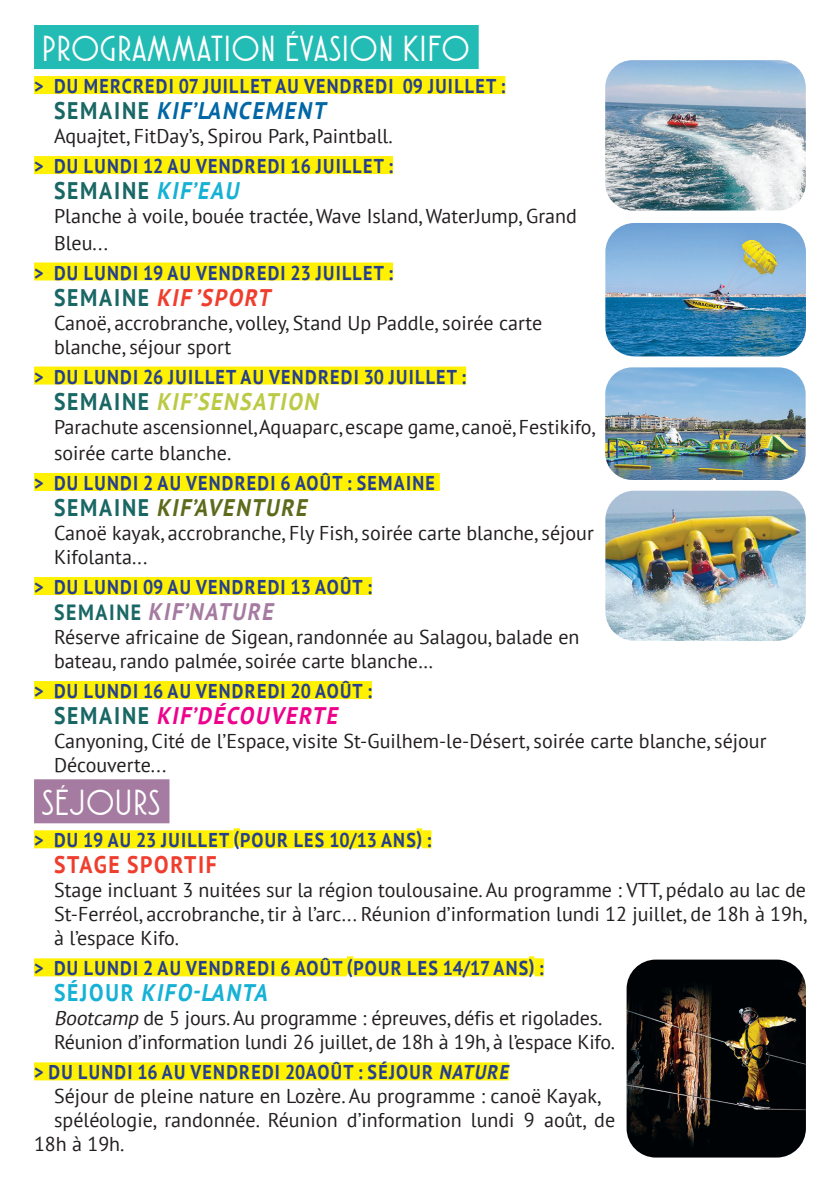
<style>
.page{position:relative;width:840px;height:1191px;background:#fff}
.page>*{position:absolute;margin:0;border:0;box-sizing:border-box;transform-origin:0 0}
.t1{font:36px "Atlantic Cruise";letter-spacing:.04em;color:#fff}
.t2{font:italic 700 24px "PT Sans";color:#ed028c;scale:.9 1}
.t3{font:italic 700 24px "PT Sans";color:#0166a5;scale:.9 1}
.t4{font:italic 700 24px "PT Sans";color:#bbca44;scale:.9 1}
.t5{font:italic 700 24px "PT Sans";color:#5e6a1b;scale:.9 1}
.t6{font:italic 700 24px "PT Sans";color:#a57ba1;scale:.9 1}
.t7{font:italic 700 24px "PT Sans";color:#ef3e2e;scale:.9 1}
.t8{font:italic 700 24px "PT Sans";color:#16b1d5;scale:.9 1}
.t9{font:700 24px "PT Sans";letter-spacing:.08em;color:#186765;scale:.9 1}
.t10{font:700 24px "PT Sans";letter-spacing:.08em;color:#ef3e2e;scale:.9 1}
.t11{font:20px/24px "PT Sans";color:#231f20}
.t12{font:700 20px "PT Sans";letter-spacing:.07em;color:#253f8e;scale:.9 1}
.s1{font-style:normal;color:#186765}
.s2{font-style:italic;color:#16b1d5}
.s3{font-style:normal;font-size:22px;color:#186765}
.s4{font-style:normal}
.s5{font-style:italic}
</style>
<div class="page">
<div style="left:34px;top:25px;width:444px;height:44px;background:#22bcb5"></div>
<div style="left:34px;top:76px;width:471px;height:18px;background:#fff101"></div>
<div style="left:34px;top:156px;width:359px;height:18px;background:#fff101"></div>
<div style="left:34px;top:262px;width:359px;height:18px;background:#fff101"></div>
<div style="left:34px;top:366px;width:432px;height:18px;background:#fff101"></div>
<div style="left:34px;top:473px;width:405px;height:18px;background:#fff101"></div>
<div style="left:34px;top:577px;width:337px;height:18px;background:#fff101"></div>
<div style="left:34px;top:681px;width:337px;height:18px;background:#fff101"></div>
<div style="left:34px;top:779px;width:135px;height:44px;background:#a57ba1"></div>
<div style="left:34px;top:830px;width:199px;height:18px;background:#fff101"></div>
<div style="left:233px;top:828px;width:7px;height:18px;background:#fff101"></div>
<div style="left:240px;top:830px;width:176px;height:18px;background:#fff101"></div>
<div style="left:416px;top:828px;width:6px;height:18px;background:#fff101"></div>
<div style="left:422px;top:830px;width:9px;height:18px;background:#fff101"></div>
<div style="left:34px;top:958px;width:313px;height:18px;background:#fff101"></div>
<div style="left:347px;top:956px;width:6px;height:18px;background:#fff101"></div>
<div style="left:353px;top:958px;width:175px;height:18px;background:#fff101"></div>
<div style="left:528px;top:956px;width:6px;height:18px;background:#fff101"></div>
<div style="left:534px;top:958px;width:9px;height:18px;background:#fff101"></div>
<div style="left:34px;top:1062px;width:474px;height:18px;background:#fff101"></div>
<img style="left:626px;top:959px;width:179px;height:198px">
<img style="left:605px;top:367px;width:200px;height:113px">
<img style="left:605px;top:490px;width:200px;height:151px">
<img style="left:605px;top:223px;width:200px;height:133px">
<img style="left:605px;top:60px;width:200px;height:150px">
<h1 class="t1" style="left:42px;top:30px;width:428px">PROGRAMMATION ÉVASION KIFO</h1>
<p class="t12" style="left:34px;top:73px;width:525px">&gt; DU MERCREDI 07 JUILLET AU VENDREDI 09 JUILLET :</p>
<p class="t3" style="left:54px;top:95px;width:308px"><span class="s1">S E M A I N E</span> KIF’LANCEMENT</p>
<p class="t11" style="left:54px;top:124px;width:340px">Aquajtet, FitDay’s, Spirou Park, Paintball.</p>
<p class="t12" style="left:34px;top:153px;width:400px">&gt; DU LUNDI 12 AU VENDREDI 16 JUILLET :</p>
<p class="t9" style="left:54px;top:175px;width:212px">SEMAINE <span class="s2">KIF’EAU</span></p>
<p class="t11" style="left:54px;top:202px;width:524px;line-height:26.4px">Planche à voile, bouée tractée, Wave Island, WaterJump, Grand<br>Bleu...</p>
<p class="t12" style="left:34px;top:259px;width:400px">&gt; DU LUNDI 19 AU VENDREDI 23 JUILLET :</p>
<p class="t7" style="left:54px;top:281px;width:247px"><span class="s1">S E M A I N E</span> KIF ’SPORT</p>
<p class="t11" style="left:54px;top:310px;width:489px">Canoë, accrobranche, volley, Stand Up Paddle, soirée carte blanche, séjour sport</p>
<p class="t12" style="left:34px;top:363px;width:481px">&gt; DU LUNDI 26 JUILLET AU VENDREDI 30 JUILLET :</p>
<p class="t4" style="left:54px;top:385px;width:300px"><span class="s1">S E M A I N E</span> KIF’SENSATION</p>
<p class="t11" style="left:54px;top:413px;width:542px;line-height:26.4px">Parachute ascensionnel, Aquaparc, escape game, canoë, Festikifo, soirée carte blanche.</p>
<p class="t12" style="left:34px;top:469px;width:446px">&gt; DU LUNDI 2 AU VENDREDI 6 AOÛT : SEMAINE</p>
<p class="t5" style="left:54px;top:491px;width:288px"><span class="s1">S E M A I N E</span> KIF’AVENTURE</p>
<p class="t11" style="left:54px;top:520px;width:541px">Canoë kayak, accrobranche, Fly Fish, soirée carte blanche, séjour<br>Kifolanta...</p>
<p class="t12" style="left:34px;top:573px;width:376px">&gt; DU LUNDI 09 AU VENDREDI 13 AOÛT :</p>
<p class="t6" style="left:54px;top:595px;width:250px"><span class="s3">S E M A I N E</span> KIF’NATURE</p>
<p class="t11" style="left:54px;top:624px;width:526px">Réserve africaine de Sigean, randonnée au Salagou, balade en bateau, rando palmée, soirée carte blanche…</p>
<p class="t12" style="left:34px;top:677px;width:376px">&gt; DU LUNDI 16 AU VENDREDI 20 AOÛT :</p>
<p class="t2" style="left:54px;top:699px;width:322px"><span class="s1">S E M A I N E</span> KIF’DÉCOUVERTE</p>
<p class="t11" style="left:54px;top:728px;width:713px">Canyoning, Cité de l’Espace, visite St-Guilhem-le-Désert, soirée carte blanche, séjour<br>Découverte...</p>
<h1 class="t1" style="left:42px;top:784px;width:119px">SÉJOURS</h1>
<p class="t12" style="left:34px;top:827px;width:443px">&gt; DU 19 AU 23 JUILLET (POUR LES 10/13 ANS) :</p>
<p class="t10" style="left:54px;top:849px;width:182px">STAGE SPORTIF</p>
<p class="t11" style="left:54px;top:878px;width:754px;text-align:justify">Stage incluant 3 nuitées sur la région toulousaine. Au programme : VTT, pédalo au lac de St-Ferréol, accrobranche, tir à l’arc... Réunion d’information lundi 12 juillet, de 18h à 19h, à l’espace Kifo.</p>
<p class="t12" style="left:34px;top:955px;width:567px">&gt; DU LUNDI 2 AU VENDREDI 6 AOÛT (POUR LES 14/17 ANS) :</p>
<p class="t8" style="left:54px;top:977px;width:244px"><span class="s4">S É J O U R</span> KIFO-LANTA</p>
<p class="t11" style="left:54px;top:1006px;width:562px"><span class="s5">Bootcamp</span> de 5 jours. Au programme : épreuves, défis et rigolades.<br>Réunion d’information lundi 26 juillet, de 18h à 19h, à l’espace Kifo.</p>
<p class="t12" style="left:34px;top:1059px;width:533px">&gt; DU LUNDI 16 AU VENDREDI 20AOÛT : SÉJOUR <span class="s5">NATURE</span></p>
<p class="t11" style="left:54px;top:1084px;width:548px">Séjour de pleine nature en Lozère. Au programme : canoë Kayak,</p>
<p class="t11" style="left:54px;top:1108px;width:562px">spéléologie, randonnée. Réunion d’information lundi 9 août, de</p>
<p class="t11" style="left:34px;top:1132px;width:92px">18h à 19h.</p>
</div>
